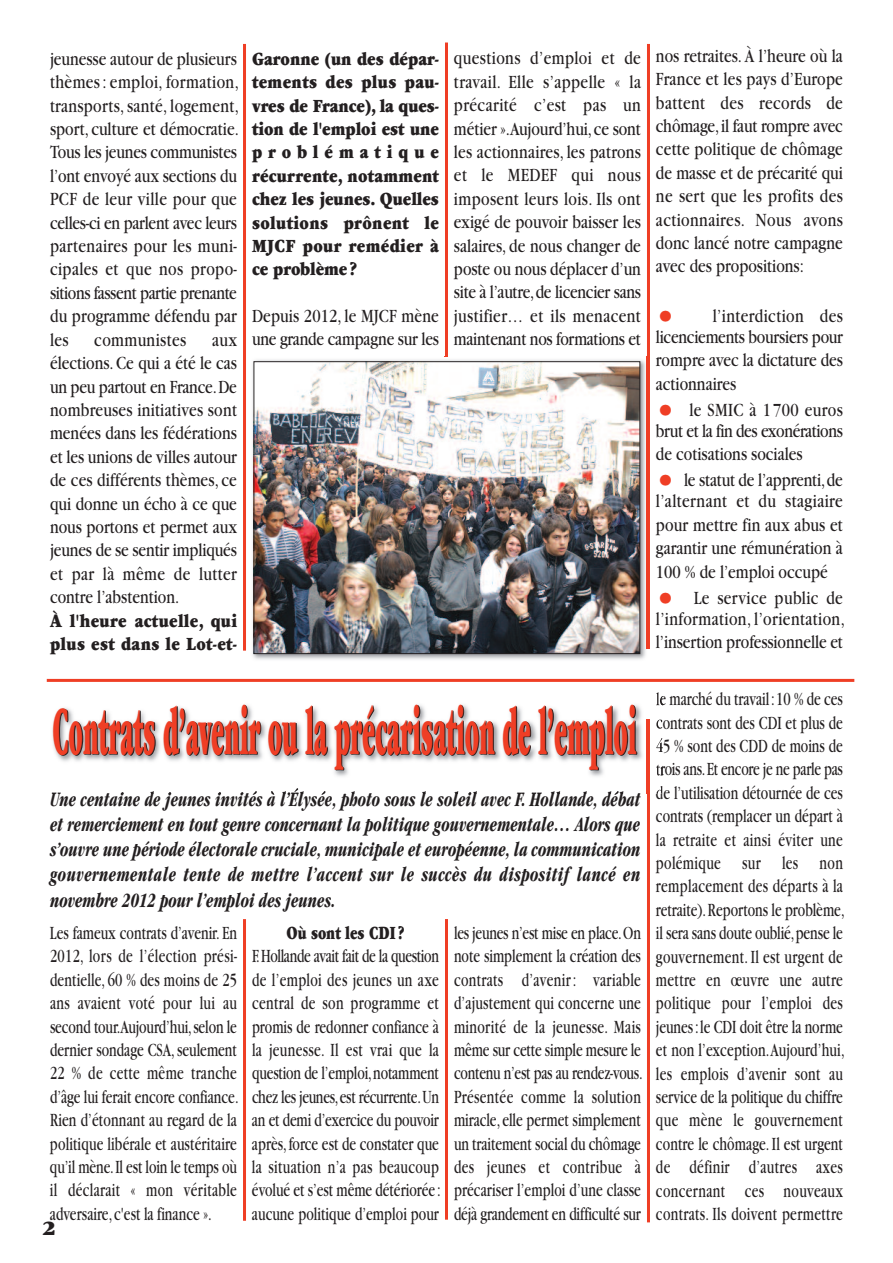
<style>
.page{position:relative;width:893px;height:1263px;background:#fff}
.page>*{position:absolute;margin:0;border:0;box-sizing:border-box;transform-origin:0 0}
.t1{font:900 72px "Garamond";color:#ef3e25;scale:.33 1}
.t2{font:italic 700 condensed 21px/25.2px "Garamond";color:#231f20;text-align:justify;scale:.8 1}
.t3{font:900 21px "Garamond";color:#231f20}
.t4{font:19.5px/23.4px "Garamond";color:#231f20;text-align:justify;scale:.7 1}
.t5{font:19.5px/23.4px "Garamond";color:#231f20;text-align:justify;scale:.8 1}
.t6{font:900 19.5px/23.4px "Garamond";letter-spacing:.025em;color:#231f20;scale:.8 1}
.t7{font:19.5px/21.1px "Garamond";letter-spacing:.025em;color:#231f20;text-align:right;scale:.8 1}
.t8{font:19.5px/21.1px "Garamond";letter-spacing:-.025em;color:#231f20;text-align:right;scale:.8 1}
.t9{font:900 19.5px "Garamond";color:#231f20;scale:.7 1}
</style>
<div class="page">
<hr style="left:445px;top:43px;width:3px;height:314px;background:#ef3e25">
<hr style="left:647px;top:44px;width:3px;height:604px;background:#ef3e25">
<hr style="left:243px;top:919px;width:3px;height:302px;background:#ef3e25">
<hr style="left:647px;top:720px;width:3px;height:502px;background:#ef3e25">
<hr style="left:445px;top:919px;width:3px;height:301px;background:#ef3e25">
<hr style="left:47px;top:679px;width:807px;height:3px;background:#ef3e25">
<svg style="left:661px;top:738px;width:1px;height:14px"></svg>
<img style="left:52px;top:793px;width:58px;height:1px">
<img style="left:51px;top:705px;width:610px;height:88px">
<svg style="left:656px;top:692px;width:6px;height:13px"></svg>
<svg style="left:656px;top:718px;width:6px;height:11px"></svg>
<img style="left:656px;top:738px;width:5px;height:15px">
<svg style="left:656px;top:764px;width:6px;height:11px"></svg>
<svg style="left:656px;top:786px;width:6px;height:8px"></svg>
<img style="left:647px;top:720px;width:3px;height:73px">
<img style="left:54px;top:709px;width:90px;height:47px">
<hr style="left:243px;top:44px;width:3px;height:607px;background:#ef3e25">
<img style="left:252px;top:356px;width:398px;height:304px">
<img style="left:647px;top:356px;width:3px;height:292px">
<img style="left:256px;top:363px;width:382px;height:289px">
<div style="left:254px;top:361px;width:386px;height:293px;border:1px solid #231f20"></div>
<p class="t5" style="left:454px;top:48px;width:235px">questions d’emploi et de travail. Elle s’appelle « la précarité c’est pas un métier ».Aujourd’hui,ce sont les actionnaires, les patrons et le MEDEF qui nous imposent leurs lois. Ils ont exigé de pouvoir baisser les salaires, de nous changer de poste ou nous déplacer d’un site à l’autre,de licencier sans justifier… et ils menacent maintenant nos formations et</p>
<p class="t5" style="left:656px;top:46px;width:235px">nos retraites. À l’heure où la France et les pays d’Europe battent des records de chômage,il faut rompre avec cette politique de chômage de masse et de précarité qui ne sert que les profits des actionnaires. Nous avons donc lancé notre campagne avec des propositions:</p>
<p class="t6" style="left:252px;top:49px;width:235px;text-align:justify">Garonne (un des dépar&shy;tements des plus pau&shy;vres de France), la ques&shy;tion de l'emploi est une problématique récurrente, notamment chez les jeunes. Quelles solutions prônent le MJCF pour remédier à ce problème?</p>
<p class="t5" style="left:252px;top:306px;width:235px">Depuis 2012, le MJCF mène une grande campagne sur les</p>
<p class="t5" style="left:50px;top:49px;width:238px">jeunesse autour de plusieurs thèmes: emploi, formation, transports, santé, logement, sport, culture et démocratie.<br>Tous les jeunes communistes l’ont envoyé aux sections du PCF de leur ville pour que celles-ci en parlent avec leurs partenaires pour les muni&shy;cipales et que nos propo&shy;sitions fassent partie prenante du programme défendu par les</p>
<p class="t5" style="left:656px;top:307px;width:235px;line-height:21.1px;text-align:right">l’interdiction des licenciements boursiers pour</p>
<p class="t5" style="left:656px;top:350px;width:235px">rompre avec la dictature des actionnaires</p>
<p class="t8" style="left:656px;top:401px;width:235px">le SMIC à 1 700 euros<br>brut et la fin des exonérations</p>
<p class="t5" style="left:684px;top:443px;width:200px;line-height:26.1px;text-indent:-28px">de cotisations sociales<br>le statut de l’apprenti,de</p>
<p class="t5" style="left:656px;top:491px;width:235px">l’alternant et du stagiaire pour mettre fin aux abus et garantir une rémunération à 100 % de l’emploi occupé</p>
<p class="t7" style="left:656px;top:589px;width:238px">Le service public de l’information, l’orientation,</p>
<p class="t5" style="left:656px;top:632px;width:235px">l’insertion professionnelle et</p>
<p class="t4" style="left:656px;top:689px;width:271px">le marché du travail:10 % de ces contrats sont des CDI et plus de 45 % sont des CDD de moins de trois ans.Et encore je ne parle pas de l’utilisation détournée de ces contrats (remplacer un départ à la retraite et ainsi éviter une polémique sur les non remplacement des départs à la retraite).Reportons le problème, il sera sans doute oublié,pense le gouvernement. Il est urgent de mettre en œuvre une autre politique pour l’emploi des jeunes:le CDI doit être la norme et non l’exception.Aujourd’hui, les emplois d’avenir sont au service de la politique du chiffre que mène le gouvernement contre le chômage. Il est urgent de définir d’autres axes concernant ces nouveaux contrats. Ils doivent permettre</p>
<p class="t7" style="left:94px;top:331px;width:117px">communistes</p>
<p class="t5" style="left:50px;top:330px;width:235px;text-indent:162px">aux élections. Ce qui a été le cas un peu partout en France.De nombreuses initiatives sont menées dans les fédérations et les unions de villes autour de ces différents thèmes, ce qui donne un écho à ce que nous portons et permet aux jeunes de se sentir impliqués et par là même de lutter contre l’abstention.</p>
<p class="t6" style="left:50px;top:611px;width:235px">À l'heure actuelle, qui plus est dans le Lot-et-</p>
<h1 class="t1" style="left:52px;top:707px;width:1771px">Contrats d’avenir ou la précarisation de l’emploi</h1>
<p class="t2" style="left:50px;top:788px;width:739px">Une centaine de jeunes invités à l’Élysée, photo sous le soleil avec F. Hollande, débat et remerciement en tout genre concernant la politique gouvernementale… Alors que s’ouvre une période électorale cruciale, municipale et européenne, la communication gouvernementale tente de mettre l’accent sur le succès du dispositif lancé en novembre 2012 pour l’emploi des jeunes.</p>
<p class="t9" style="left:287px;top:926px;width:170px">Où sont les CDI?</p>
<p class="t4" style="left:252px;top:946px;width:271px">F.Hollande avait fait de la question de l’emploi des jeunes un axe central de son programme et promis de redonner confiance à la jeunesse. Il est vrai que la question de l’emploi,notamment chez les jeunes,est récurrente.Un an et demi d’exercice du pouvoir après,force est de constater que la situation n’a pas beaucoup évolué et s’est même détériorée : aucune politique d’emploi pour</p>
<p class="t4" style="left:50px;top:923px;width:271px">Les fameux contrats d’avenir. En 2012, lors de l’élection prési&shy;dentielle, 60 % des moins de 25 ans avaient voté pour lui au second tour.Aujourd’hui,selon le dernier sondage CSA, seulement 22 % de cette même tranche d’âge lui ferait encore confiance.<br>Rien d’étonnant au regard de la politique libérale et austéritaire qu’il mène.Il est loin le temps où il déclarait « mon véritable adversaire, c'est la finance ».</p>
<p class="t4" style="left:454px;top:923px;width:271px">les jeunes n’est mise en place.On note simplement la création des contrats d’avenir: variable d’ajustement qui concerne une minorité de la jeunesse. Mais même sur cette simple mesure le contenu n’est pas au rendez-vous.<br>Présentée comme la solution miracle, elle permet simplement un traitement social du chômage des jeunes et contribue à précariser l’emploi d’une classe déjà grandement en difficulté sur</p>
<p class="t3" style="left:43px;top:1221px;width:15px">2</p>
</div>
